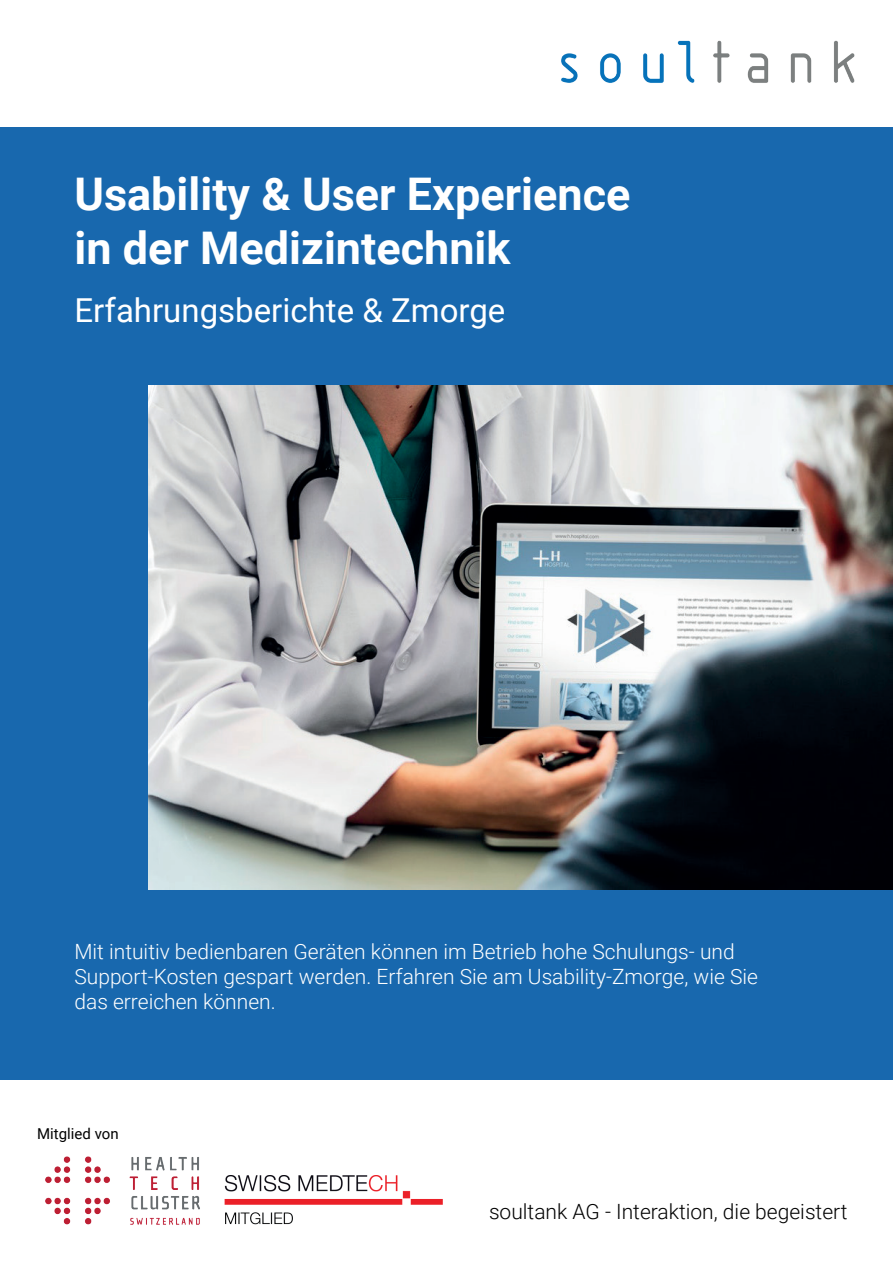
<style>
.page{position:relative;width:893px;height:1263px;background:#fff}
.page>*{position:absolute;margin:0;border:0;box-sizing:border-box;transform-origin:0 0}
.t1{font:700 45px/54px "Roboto";color:#fff}
.t2{font:33px "Roboto";color:#fff}
.t3{font:300 21px/25.2px "Roboto";color:#fff}
.t4{font:300 21px "Roboto";color:#000001}
.t5{font:15px "Roboto";color:#000001}
</style>
<div class="page">
<div style="left:0;top:128px;width:893px;height:952px;background:#1868ae"></div>
<img style="left:149px;top:386px;width:744px;height:503px">
<img style="left:561px;top:40px;width:294px;height:43px">
<img style="left:45px;top:1156px;width:155px;height:69px">
<img style="left:225px;top:1176px;width:218px;height:49px">
<h1 class="t1" style="left:74px;top:166px;width:558px">Usability &amp; User Experience in der Medizintechnik</h1>
<h2 class="t2" style="left:74px;top:287px;width:432px">Erfahrungsberichte &amp; Zmorge</h2>
<p class="t3" style="left:74px;top:938px;width:685px">Mit intuitiv bedienbaren Geräten können im Betrieb hohe Schulungs- und<br>Support-Kosten gespart werden. Erfahren Sie am Usability-Zmorge, wie Sie das erreichen können.</p>
<p class="t5" style="left:37px;top:1123px;width:83px">Mitglied von</p>
<p class="t4" style="left:489px;top:1197px;width:360px">soultank AG - Interaktion, die begeistert</p>
</div>
